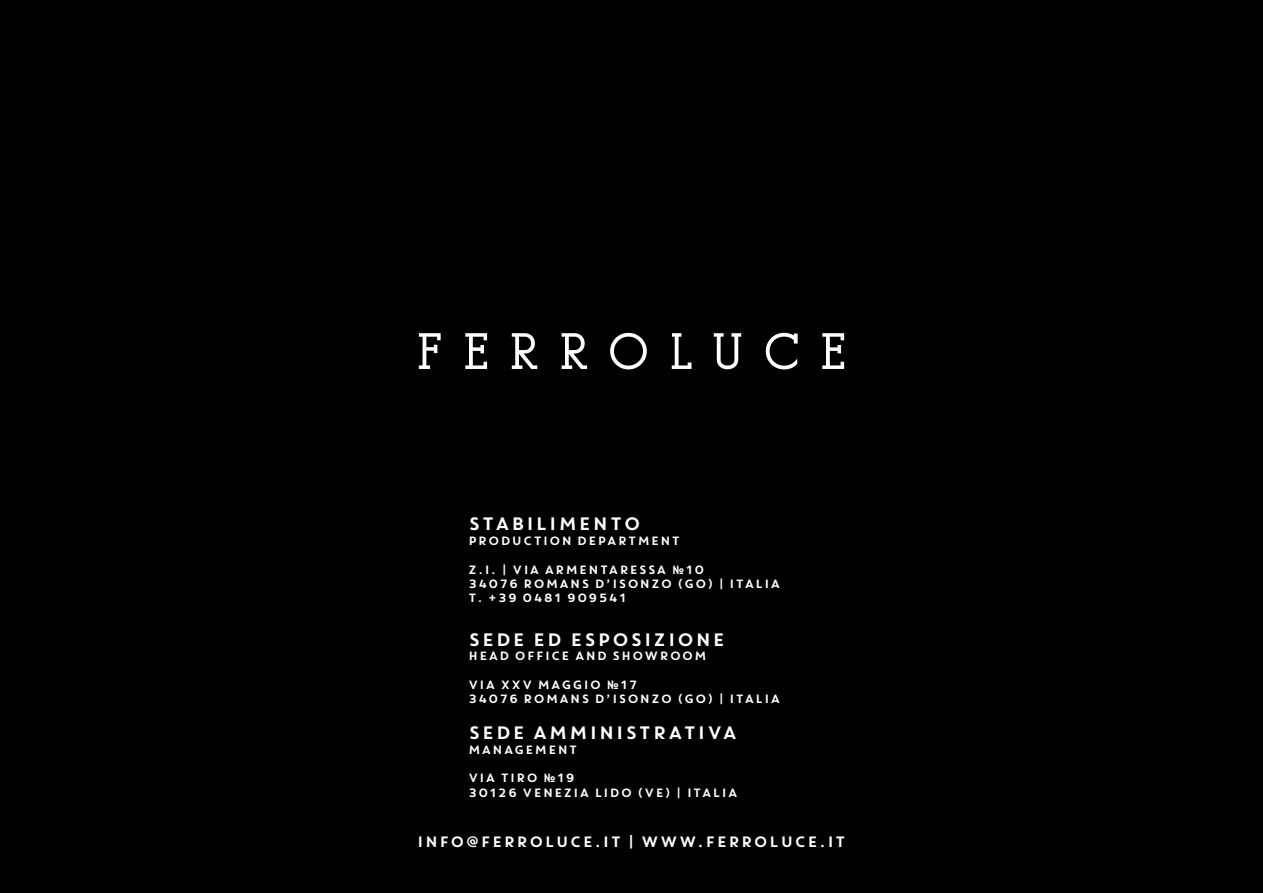
<style>
.page{position:relative;width:1263px;height:893px;background:#000}
.page>*{position:absolute;margin:0;border:0;box-sizing:border-box;transform-origin:0 0}
.t1{font:18px "Core Circus";color:#fff}
.t2{font:15px "Core Circus";color:#fff}
.t3{font:12px/14.4px "Core Circus";color:#fff}
</style>
<div class="page">
<svg style="left:419px;top:333px;width:22px;height:36px"></svg>
<svg style="left:465px;top:333px;width:22px;height:36px"></svg>
<svg style="left:512px;top:333px;width:25px;height:36px"></svg>
<svg style="left:562px;top:333px;width:25px;height:36px"></svg>
<svg style="left:610px;top:332px;width:37px;height:37px"></svg>
<svg style="left:672px;top:333px;width:19px;height:36px"></svg>
<svg style="left:714px;top:333px;width:27px;height:36px"></svg>
<svg style="left:766px;top:333px;width:32px;height:36px"></svg>
<svg style="left:822px;top:333px;width:22px;height:36px"></svg>
<h1 class="t1" style="left:468px;top:512px;width:175px">STABILIMENTO</h1>
<p class="t3" style="left:468px;top:533px;width:214px">PRODUCTION DEPARTMENT</p>
<p class="t3" style="left:468px;top:562px;width:314px">Z.I. | VIA ARMENTARESSA №10<br>34076 ROMANS D’ISONZO (GO) | ITALIA<br>T. +39 0481 909541</p>
<h1 class="t1" style="left:468px;top:627px;width:260px">SEDE ED ESPOSIZIONE</h1>
<p class="t3" style="left:468px;top:648px;width:241px">HEAD OFFICE AND SHOWROOM</p>
<p class="t3" style="left:468px;top:677px;width:314px">VIA XXV MAGGIO №17<br>34076 ROMANS D’ISONZO (GO) | ITALIA</p>
<h1 class="t1" style="left:468px;top:721px;width:272px">SEDE AMMINISTRATIVA</h1>
<p class="t3" style="left:468px;top:742px;width:112px">MANAGEMENT</p>
<p class="t3" style="left:468px;top:770px;width:272px">VIA TIRO №19<br>30126 VENEZIA LIDO (VE) | ITALIA</p>
<p class="t2" style="left:417px;top:831px;width:431px">INFO@FERROLUCE.IT | WWW.FERROLUCE.IT</p>
</div>
